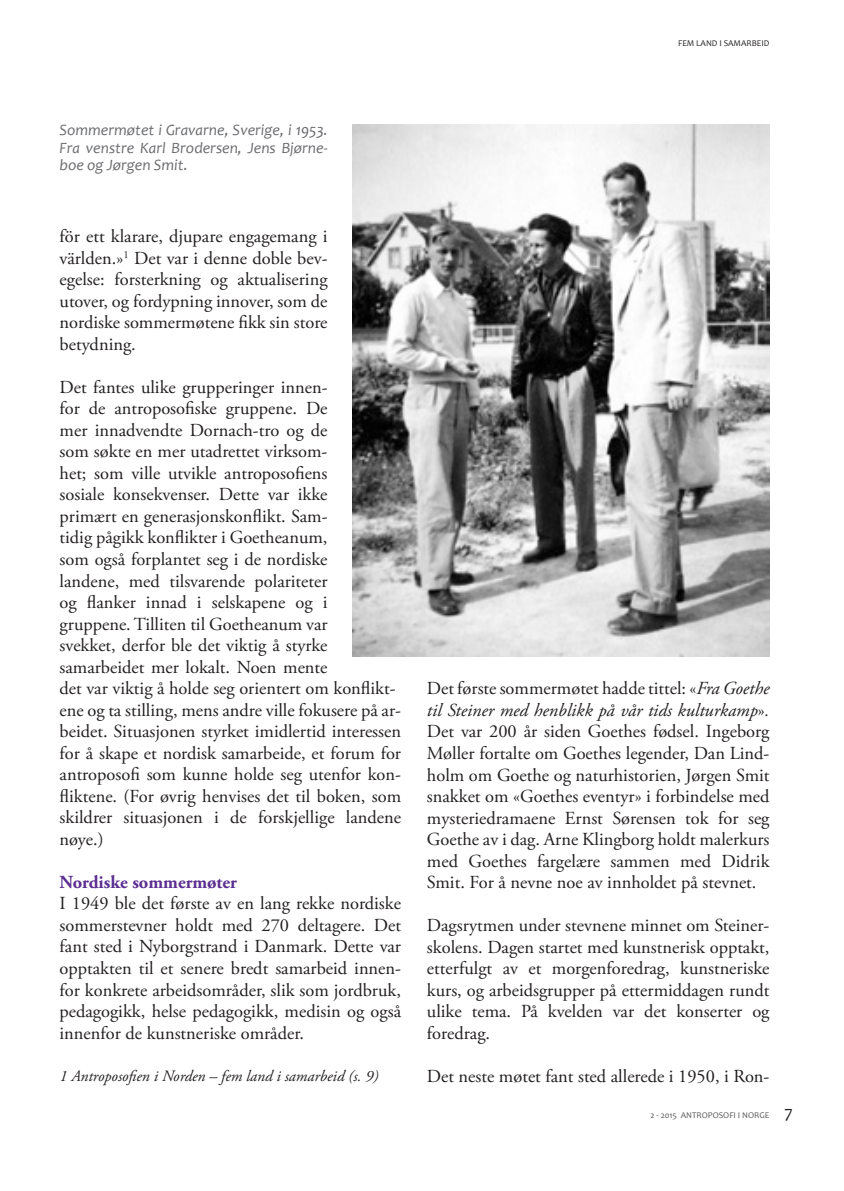
<style>
.page{position:relative;width:844px;height:1191px;background:#fff}
.page>*{position:absolute;margin:0;border:0;box-sizing:border-box;transform-origin:0 0}
.t1{font:18.38px/21.5px "Adobe Garamond Pro";color:#231f20;text-align:justify}
.t2{font:700 18.38px "Adobe Garamond Pro";color:#5b2e91}
.t3{font:italic 15.75px/17.3px "Candara";color:#6c6d70;text-align:justify}
.t4{font:italic 15.75px "Adobe Garamond Pro";color:#231f20}
.t5{font:8.75px "Candara";color:#57585a}
.t6{font:8.75px "Candara";color:#231f20}
.s1{font-style:italic}
.s2{font-size:17.5px;color:#231f20}
</style>
<div class="page">
<img style="left:352px;top:124px;width:417px;height:532px">
<p class="t6" style="left:678px;top:38px;width:93px">FEM LAND I SAMARBEID</p>
<p class="t3" style="left:60px;top:121px;width:269px">Sommermøtet i Gravarne, Sverige, i 1953.<br>Fra venstre Karl Brodersen, Jens Bjørne&shy;boe og Jørgen Smit.</p>
<p class="t1" style="left:60px;top:226px;width:269px">för ett klarare, djupare engagemang i världen.»<sup>1</sup> Det var i denne doble bev&shy;egelse: forsterkning og aktualisering utover, og fordypning innover, som de nordiske sommermøtene fikk sin store betydning.</p>
<p class="t1" style="left:60px;top:377px;width:343px;text-align:left">Det fantes ulike grupperinger innen-<br>for de antroposofiske gruppene. De<br>mer innadvendte Dornach-tro og de<br>som søkte en mer utadrettet virksom-<br>het; som ville utvikle antroposofiens<br>sosiale konsekvenser. Dette var ikke<br>primært en generasjonskonflikt. Sam-<br>tidig pågikk konflikter i Goetheanum,<br>som også forplantet seg i de nordiske<br>landene, med tilsvarende polariteter<br>og flanker innad i selskapene og i gruppene. Tilliten til Goetheanum var<br>svekket, derfor ble det viktig å styrke samarbeidet mer lokalt. Noen mente<br>det var viktig å holde seg orientert om konflikt&shy;ene og ta stilling, mens andre ville fokusere på ar&shy;beidet. Situasjonen styrket imidlertid interessen for å skape et nordisk samarbeide, et forum for antroposofi som kunne holde seg utenfor kon&shy;fliktene. (For øvrig henvises det til boken, som skildrer situasjonen i de forskjellige landene nøye.)</p>
<p class="t2" style="left:60px;top:871px;width:179px">Nordiske sommermøter</p>
<p class="t1" style="left:60px;top:893px;width:343px">I 1949 ble det første av en lang rekke nordiske sommerstevner holdt med 270 deltagere. Det fant sted i Nyborgstrand i Danmark. Dette var opptakten til et senere bredt samarbeid innen&shy;for konkrete arbeidsområder, slik som jordbruk, pedagogikk, helse pedagogikk, medisin og også innenfor de kunstneriske områder.</p>
<p class="t4" style="left:60px;top:1066px;width:320px">1 Antroposofien i Norden – fem land i samarbeid (s. 9)</p>
<p class="t1" style="left:427px;top:678px;width:344px">Det første sommermøtet hadde tittel: «<span class="s1">Fra Goethe til Steiner med henblikk på vår tids kulturkamp</span>»<span class="s1">.<br></span>Det var 200 år siden Goethes fødsel. Ingeborg Møller fortalte om Goethes legender, Dan Lind&shy;holm om Goethe og naturhistorien, Jørgen Smit snakket om «Goethes eventyr» i forbindelse med mysteriedramaene Ernst Sørensen tok for seg Goethe av i dag. Arne Klingborg holdt malerkurs med Goethes fargelære sammen med Didrik Smit. For å nevne noe av innholdet på stevnet.</p>
<p class="t1" style="left:427px;top:915px;width:344px">Dagsrytmen under stevnene minnet om Steiner&shy;skolens. Dagen startet med kunstnerisk opptakt, etterfulgt av et morgenforedrag, kunstneriske kurs, og arbeidsgrupper på ettermiddagen rundt ulike tema. På kvelden var det konserter og foredrag.</p>
<p class="t1" style="left:427px;top:1066px;width:344px">Det neste møtet fant sted allerede i 1950, i Ron-</p>
<p class="t5" style="left:650px;top:1109px;width:143px">2 - 2015 ANTROPOSOFI I NORGE <span class="s2">7</span></p>
</div>
